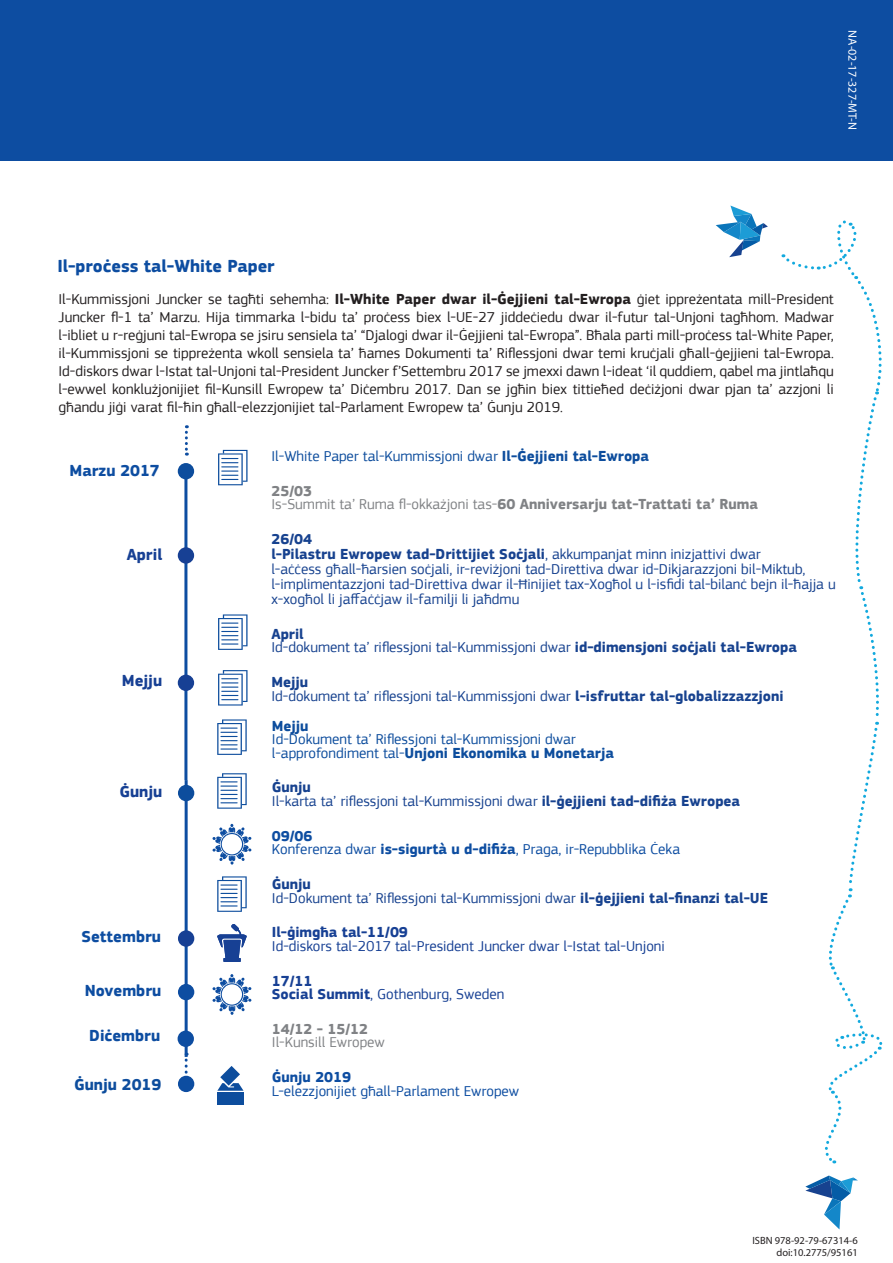
<style>
.page{position:relative;width:893px;height:1263px;background:#fff}
.page>*{position:absolute;margin:0;border:0;box-sizing:border-box;transform-origin:0 0}
.t1{font:700 18px "EC Square Sans Pro";color:#0d4da1}
.t2{font:700 16.5px "EC Square Sans Pro";color:#0d4da1}
.t3{font:700 16.5px "EC Square Sans Pro";color:#174094}
.t4{font:700 16.5px "EC Square Sans Pro";color:#0d4d9d}
.t5{font:15px/18px "EC Square Sans Pro";color:#231f20;text-align:justify}
.t6{font:15px/15px "EC Square Sans Pro";color:#17428f}
.t7{font:15px/13.5px "EC Square Sans Pro";color:#0d4d9d}
.t8{font:15px/13.5px "EC Square Sans Pro";color:#174094}
.t9{font:15px/13.5px "EC Square Sans Pro";color:#0d4da1}
.t10{font:700 15px/13.5px "EC Square Sans Pro";color:#808285}
.t11{font:15px/13.5px "EC Square Sans Pro";color:#808285}
.t12{font:12px "Myriad Pro";color:#fff}
.t13{font:10.5px "Myriad Pro";color:#231f20}
.s1{font-weight:700}
.s2{font-weight:400}
</style>
<div class="page">
<div style="left:0;top:0;width:893px;height:160px;background:#0d4da1"></div>
<svg style="left:716px;top:206px;width:52px;height:51px"></svg>
<hr style="left:184px;top:470px;width:3px;height:310px;background:#0d4da1">
<div style="left:178px;top:463px;width:16px;height:16px;background:#0d4d9d;border-radius:50%"></div>
<svg style="left:185px;top:425px;width:3px;height:31px"></svg>
<svg style="left:218px;top:450px;width:30px;height:35px"></svg>
<svg style="left:218px;top:670px;width:30px;height:35px"></svg>
<svg style="left:218px;top:614px;width:30px;height:36px"></svg>
<div style="left:178px;top:547px;width:16px;height:17px;background:#174094;border-radius:50%"></div>
<div style="left:178px;top:675px;width:16px;height:16px;background:#174094;border-radius:50%"></div>
<hr style="left:185px;top:780px;width:3px;height:277px;background:#0d4da1">
<svg style="left:217px;top:719px;width:30px;height:36px"></svg>
<svg style="left:217px;top:773px;width:30px;height:36px"></svg>
<svg style="left:217px;top:876px;width:30px;height:36px"></svg>
<svg style="left:783px;top:220px;width:100px;height:944px"></svg>
<svg style="left:805px;top:1175px;width:53px;height:54px"></svg>
<div style="left:178px;top:785px;width:16px;height:16px;background:#0d4d9d;border-radius:50%"></div>
<div style="left:178px;top:930px;width:16px;height:17px;background:#174094;border-radius:50%"></div>
<div style="left:178px;top:984px;width:16px;height:16px;background:#0d4da1;border-radius:50%"></div>
<div style="left:178px;top:1030px;width:16px;height:17px;background:#0d4da1;border-radius:50%"></div>
<div style="left:178px;top:1076px;width:16px;height:16px;background:#0d4da1;border-radius:50%"></div>
<svg style="left:213px;top:974px;width:38px;height:41px"></svg>
<svg style="left:213px;top:824px;width:38px;height:41px"></svg>
<svg style="left:217px;top:924px;width:30px;height:38px"></svg>
<svg style="left:217px;top:1066px;width:27px;height:25px"></svg>
<div style="left:217px;top:1092px;width:27px;height:13px;background:#0d4d9d"></div>
<svg style="left:185px;top:1055px;width:3px;height:21px"></svg>
<p class="t12" style="left:860px;top:30px;width:101px;rotate:90deg">NA-02-17-327-MT-N</p>
<p class="t1" style="left:57px;top:256px;width:219px">Il-proċess tal-White Paper</p>
<p class="t5" style="left:58px;top:290px;width:777px">Il-Kummissjoni Juncker se tagħti sehemha: <span class="s1">Il-White Paper dwar il-Ġejjieni tal-Ewropa</span> ġiet ippreżentata mill-President Juncker fl-1 ta’ Marzu. Hija timmarka l-bidu ta’ proċess biex l-UE-27 jiddeċiedu dwar il-futur tal-Unjoni tagħhom. Madwar l-ibliet u r-reġjuni tal-Ewropa se jsiru sensiela ta’ “Djalogi dwar il-Ġejjieni tal-Ewropa”. Bħala parti mill-proċess tal-White Paper, il-Kummissjoni se tippreżenta wkoll sensiela ta’ ħames Dokumenti ta’ Riflessjoni dwar temi kruċjali għall-ġejjieni tal-Ewropa.<br>Id-diskors dwar l-Istat tal-Unjoni tal-President Juncker f’Settembru 2017 se jmexxi dawn l-ideat ‘il quddiem, qabel ma jintlaħqu l-ewwel konklużjonijiet fil-Kunsill Ewropew ta’ Diċembru 2017. Dan se jgħin biex tittieħed deċiżjoni dwar pjan ta’ azzjoni li għandu jiġi varat fil-ħin għall-elezzjonijiet tal-Parlament Ewropew ta’ Ġunju 2019.</p>
<p class="t2" style="left:70px;top:460px;width:92px">Marzu 2017</p>
<p class="t3" style="left:127px;top:545px;width:37px">April</p>
<p class="t3" style="left:122px;top:671px;width:42px">Mejju</p>
<p class="t3" style="left:119px;top:782px;width:44px">Ġunju</p>
<p class="t2" style="left:81px;top:926px;width:81px">Settembru</p>
<p class="t2" style="left:85px;top:981px;width:78px">Novembru</p>
<p class="t2" style="left:89px;top:1025px;width:73px">Diċembru</p>
<p class="t4" style="left:74px;top:1075px;width:89px">Ġunju 2019</p>
<p class="t7" style="left:271px;top:449px;width:379px">Il-White Paper tal-Kummissjoni dwar <span class="s1">Il-Ġejjieni tal-Ewropa</span></p>
<p class="t10" style="left:271px;top:485px;width:488px">25/03<br><span class="s2">Is-Summit ta’ Ruma fl-okkażjoni tas-</span>60 Anniversarju tat-Trattati ta’ Ruma</p>
<p class="t6" style="left:271px;top:532px;width:566px"><span class="s1">26/04<br>l-Pilastru Ewropew tad-Drittijiet Soċjali</span>, akkumpanjat minn inizjattivi dwar<br>l-aċċess għall-ħarsien soċjali, ir-reviżjoni tad-Direttiva dwar id-Dikjarazzjoni bil-Miktub, l-implimentazzjoni tad-Direttiva dwar il-Ħinijiet tax-Xogħol u l-isfidi tal-bilanċ bejn il-ħajja u x-xogħol li jaffaċċjaw il-familji li jaħdmu</p>
<p class="t6" style="left:271px;top:627px;width:527px;line-height:13.5px"><span class="s1">April<br></span>Id-dokument ta’ riflessjoni tal-Kummissjoni dwar <span class="s1">id-dimensjoni soċjali tal-Ewropa</span></p>
<p class="t6" style="left:271px;top:676px;width:514px;line-height:13.5px"><span class="s1">Mejju<br></span>Id-dokument ta’ riflessjoni tal-Kummissjoni dwar <span class="s1">l-isfruttar tal-globalizzazzjoni</span></p>
<p class="t7" style="left:272px;top:719px;width:344px"><span class="s1">Mejju<br></span>Id-Dokument ta’ Riflessjoni tal-Kummissjoni dwar l-approfondiment tal-<span class="s1">Unjoni Ekonomika u Monetarja</span></p>
<p class="t6" style="left:272px;top:781px;width:470px;line-height:13.5px"><span class="s1">Ġunju<br></span>Il-karta ta’ riflessjoni tal-Kummissjoni dwar <span class="s1">il-ġejjieni tad-difiża Ewropea</span></p>
<p class="t9" style="left:272px;top:829px;width:410px"><span class="s1">09/06<br></span>Konferenza dwar <span class="s1">is-sigurtà u d-difiża</span>, Praga, ir-Repubblika Ċeka</p>
<p class="t6" style="left:272px;top:877px;width:498px;line-height:13.5px"><span class="s1">Ġunju<br></span>Id-Dokument ta’ Riflessjoni tal-Kummissjoni dwar <span class="s1">il-ġejjieni tal-finanzi tal-UE</span></p>
<p class="t8" style="left:272px;top:926px;width:394px"><span class="s1">Il-ġimgħa tal-11/09<br></span>Id-diskors tal-2017 tal-President Juncker dwar l-Istat tal-Unjoni</p>
<p class="t8" style="left:272px;top:974px;width:234px"><span class="s1">17/11<br>Social Summit</span>, Gothenburg, Sweden</p>
<p class="t11" style="left:272px;top:1022px;width:114px"><span class="s1">14/12 - 15/12<br></span>Il-Kunsill Ewropew</p>
<p class="t9" style="left:272px;top:1070px;width:249px"><span class="s1">Ġunju 2019<br></span>L-elezzjonijiet għall-Parlament Ewropew</p>
<p class="t13" style="left:752px;top:1234px;width:107px">ISBN 978-92-79-67314-6</p>
<p class="t13" style="left:776px;top:1246px;width:83px">doi:10.2775/95161</p>
</div>
